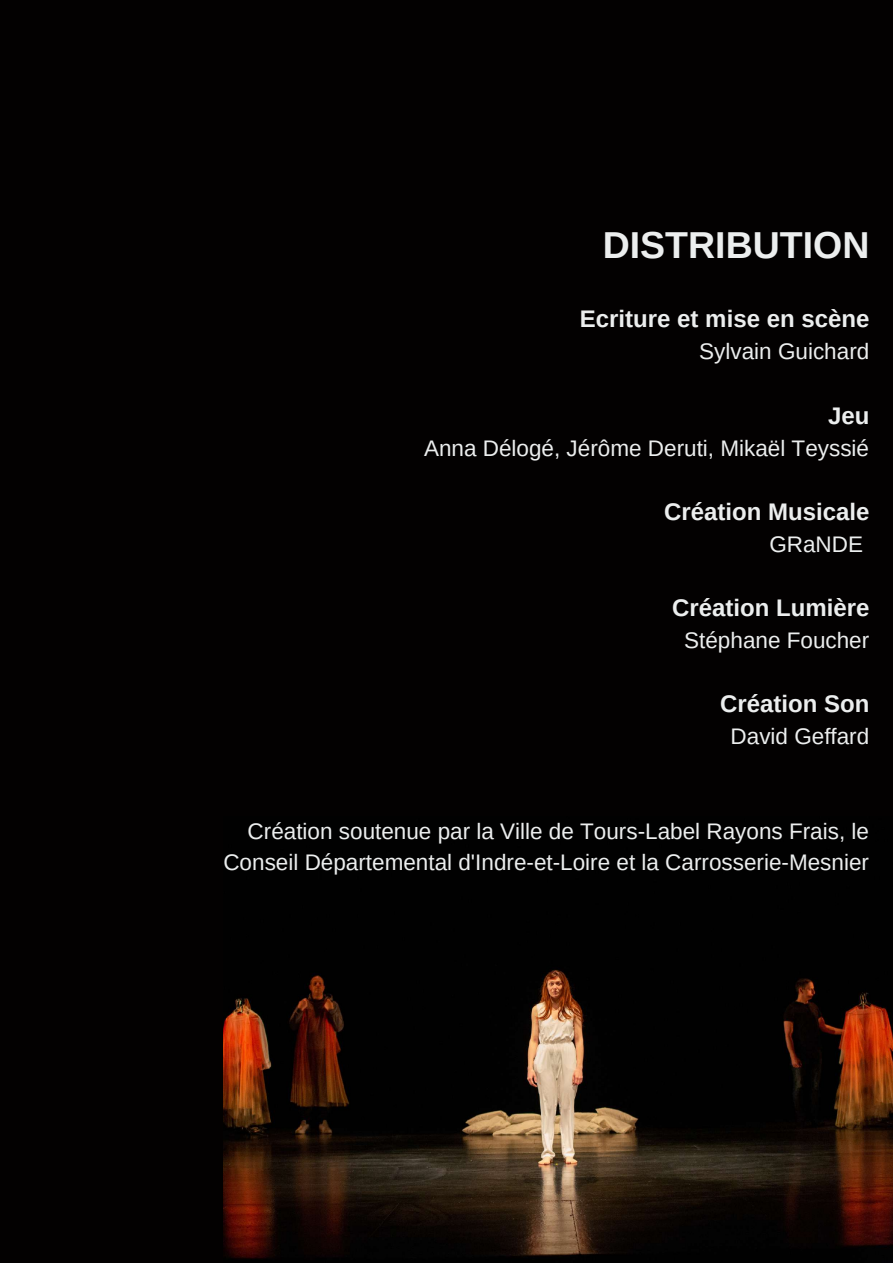
<style>
.page{position:relative;width:893px;height:1263px;background:#030101}
.page>*{position:absolute;margin:0;border:0;box-sizing:border-box;transform-origin:0 0}
.t1{font:700 37.5px "Arimo";color:#eceeee}
.t2{font:700 24px "Arimo";color:#eceeee}
.t3{font:22.5px/31.5px "Arimo";color:#eceeee;text-align:right}
</style>
<div class="page">
<img style="left:224px;top:970px;width:669px;height:289px">
<h1 class="t1" style="left:603px;top:224px;width:268px">DISTRIBUTION</h1>
<p class="t2" style="left:580px;top:306px;width:291px">Ecriture et mise en scène</p>
<p class="t3" style="left:699px;top:336px;width:171px">Sylvain Guichard</p>
<p class="t2" style="left:828px;top:402px;width:43px">Jeu</p>
<p class="t3" style="left:424px;top:432px;width:446px">Anna Délogé, Jérôme Deruti, Mikaël Teyssié</p>
<p class="t2" style="left:664px;top:498px;width:207px">Création Musicale</p>
<p class="t3" style="left:769px;top:528px;width:95px">GRaNDE</p>
<p class="t2" style="left:672px;top:594px;width:199px">Création Lumière</p>
<p class="t3" style="left:684px;top:624px;width:187px">Stéphane Foucher</p>
<p class="t2" style="left:720px;top:690px;width:151px">Création Son</p>
<p class="t3" style="left:730px;top:721px;width:140px">David Geffard</p>
<p class="t3" style="left:223px;top:815px;width:647px">Création soutenue par la Ville de Tours-Label Rayons Frais, le<br>Conseil Départemental d'Indre-et-Loire et la Carrosserie-Mesnier</p>
</div>
